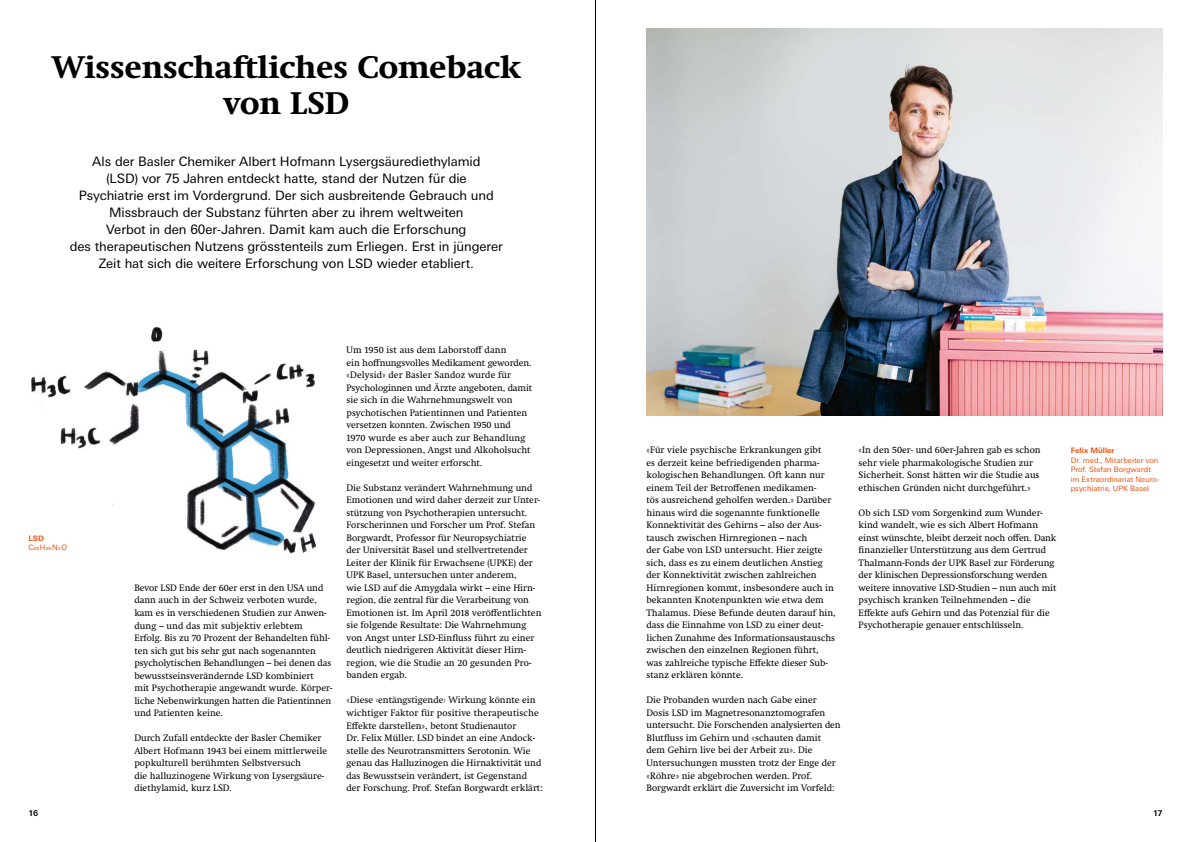
<style>
.page{position:relative;width:1191px;height:842px;background:#fff}
.page>*{position:absolute;margin:0;border:0;box-sizing:border-box;transform-origin:0 0}
.t1{font:700 32px/36px "Swift Neue LT Pro";color:#000;text-align:center}
.t2{font:13px/17px "Univers Next Pro";letter-spacing:-.005em;color:#000;text-align:center}
.t3{font:9.5px/12.5px "Swift Neue LT Pro";letter-spacing:.005em;color:#000}
.t4{font:700 8px "Univers Next Pro";color:#000}
.t5{font:7.5px/9.5px "Univers Next Pro";letter-spacing:.005em;color:#e94e0f}
.t6{font:700 7.5px "Univers Next Pro";letter-spacing:.005em;color:#e94e0f}
</style>
<div class="page">
<hr style="left:595px;top:0;width:1px;height:842px;background:#000">
<img style="left:31px;top:327px;width:285px;height:227px">
<img style="left:646px;top:28px;width:516px;height:388px">
<h1 class="t1" style="left:52px;top:49px;width:470px">Wissenschaftliches Comeback von LSD</h1>
<p class="t2" style="left:70px;top:153px;width:434px">Als der Basler Chemiker Albert Hofmann Lysergsäurediethylamid<br>(LSD) vor 75 Jahren entdeckt hatte, stand der Nutzen für die<br>Psychiatrie erst im Vordergrund. Der sich ausbreitende Gebrauch und Missbrauch der Substanz führten aber zu ihrem weltweiten<br>Verbot in den 60er-Jahren. Damit kam auch die Erforschung<br>des therapeutischen Nutzens grösstenteils zum Erliegen. Erst in jüngerer Zeit hat sich die weitere Erforschung von LSD wieder etabliert.</p>
<p class="t6" style="left:28px;top:534px;width:17px">LSD</p>
<p class="t5" style="left:28px;top:543px;width:40px">C20H25N3O</p>
<p class="t3" style="left:134px;top:581px;width:199px">Bevor LSD Ende der 60er erst in den USA und dann auch in der Schweiz verboten wurde, kam es in verschiedenen Studien zur Anwen&shy;dung – und das mit subjektiv erlebtem Erfolg. Bis zu 70 Prozent der Behandelten fühl&shy;ten sich gut bis sehr gut nach sogenannten psycholytischen Behandlungen – bei denen das bewusstseinsverändernde LSD kombiniert<br>mit Psychotherapie angewandt wurde. Körper&shy;liche Nebenwirkungen hatten die Patientinnen und Patienten keine.</p>
<p class="t3" style="left:134px;top:731px;width:194px">Durch Zufall entdeckte der Basler Chemiker Albert Hofmann 1943 bei einem mittlerweile popkulturell berühmten Selbstversuch<br>die halluzinogene Wirkung von Lysergsäure&shy;diethylamid, kurz LSD.</p>
<p class="t3" style="left:346px;top:344px;width:187px">Um 1950 ist aus dem Laborstoff dann<br>ein hoffnungsvolles Medikament geworden. «Delysid» der Basler Sandoz wurde für Psychologinnen und Ärzte angeboten, damit sie sich in die Wahrnehmungswelt von psychotischen Patientinnen und Patienten versetzen konnten. Zwischen 1950 und 1970 wurde es aber auch zur Behandlung von Depressionen, Angst und Alkoholsucht eingesetzt und weiter erforscht.</p>
<p class="t3" style="left:346px;top:481px;width:196px">Die Substanz verändert Wahrnehmung und Emotionen und wird daher derzeit zur Unter&shy;stützung von Psychotherapien untersucht.<br>Forscherinnen und Forscher um Prof. Stefan Borgwardt, Professor für Neuropsychiatrie der Universität Basel und stellvertretender Leiter der Klinik für Erwachsene (UPKE) der UPK Basel, untersuchen unter anderem,<br>wie LSD auf die Amygdala wirkt – eine Hirn&shy;region, die zentral für die Verarbeitung von Emotionen ist. Im April 2018 veröffentlichten sie folgende Resultate: Die Wahrnehmung von Angst unter LSD-Einfluss führt zu einer deutlich niedrigeren Aktivität dieser Hirn&shy;region, wie die Studie an 20 gesunden Pro&shy;banden ergab.</p>
<p class="t3" style="left:346px;top:694px;width:198px">«Diese ‹entängstigende› Wirkung könnte ein wichtiger Faktor für positive therapeutische Effekte darstellen», betont Studienautor<br>Dr. Felix Müller. LSD bindet an eine Andock&shy;stelle des Neurotransmitters Serotonin. Wie genau das Halluzinogen die Hirnaktivität und das Bewusstsein verändert, ist Gegenstand der Forschung. Prof. Stefan Borgwardt erklärt:</p>
<p class="t3" style="left:646px;top:444px;width:191px">«Für viele psychische Erkrankungen gibt<br>es derzeit keine befriedigenden pharma&shy;kologischen Behandlungen. Oft kann nur einem Teil der Betroffenen medikamen-<br>tös ausreichend geholfen werden.» Darüber hinaus wird die sogenannte funktionelle Konnektivität des Gehirns – also der Aus&shy;tausch zwischen Hirnregionen – nach<br>der Gabe von LSD untersucht. Hier zeigte sich, dass es zu einem deutlichen Anstieg der Konnektivität zwischen zahlreichen Hirnregionen kommt, insbesondere auch in bekannten Knotenpunkten wie etwa dem Thalamus. Diese Befunde deuten darauf hin, dass die Einnahme von LSD zu einer deut&shy;lichen Zunahme des Informationsaustauschs zwischen den einzelnen Regionen führt, was zahlreiche typische Effekte dieser Sub&shy;stanz erklären könnte.</p>
<p class="t3" style="left:646px;top:694px;width:196px">Die Probanden wurden nach Gabe einer Dosis LSD im Magnetresonanztomografen untersucht. Die Forschenden analysierten den Blutfluss im Gehirn und «schauten damit dem Gehirn live bei der Arbeit zu». Die Untersuchungen mussten trotz der Enge der «Röhre» nie abgebrochen werden. Prof.<br>Borgwardt erklärt die Zuversicht im Vorfeld:</p>
<p class="t3" style="left:858px;top:444px;width:184px">«In den 50er- und 60er-Jahren gab es schon sehr viele pharmakologische Studien zur Sicherheit. Sonst hätten wir die Studie aus ethischen Gründen nicht durchgeführt.»</p>
<p class="t3" style="left:858px;top:506px;width:199px">Ob sich LSD vom Sorgenkind zum Wunder&shy;kind wandelt, wie es sich Albert Hofmann einst wünschte, bleibt derzeit noch offen. Dank finanzieller Unterstützung aus dem Gertrud Thalmann-Fonds der UPK Basel zur Förderung der klinischen Depressionsforschung werden weitere innovative LSD-Studien – nun auch mit psychisch kranken Teilnehmenden – die Effekte aufs Gehirn und das Potenzial für die Psychotherapie genauer entschlüsseln.</p>
<p class="t6" style="left:1070px;top:446px;width:45px">Felix Müller</p>
<p class="t5" style="left:1070px;top:455px;width:90px">Dr. med., Mitarbeiter von<br>Prof. Stefan Borgwardt im Extraordinariat Neuro&shy;psychiatrie, UPK Basel</p>
<p class="t4" style="left:28px;top:808px;width:11px">16</p>
<p class="t4" style="left:1153px;top:808px;width:11px">17</p>
</div>
